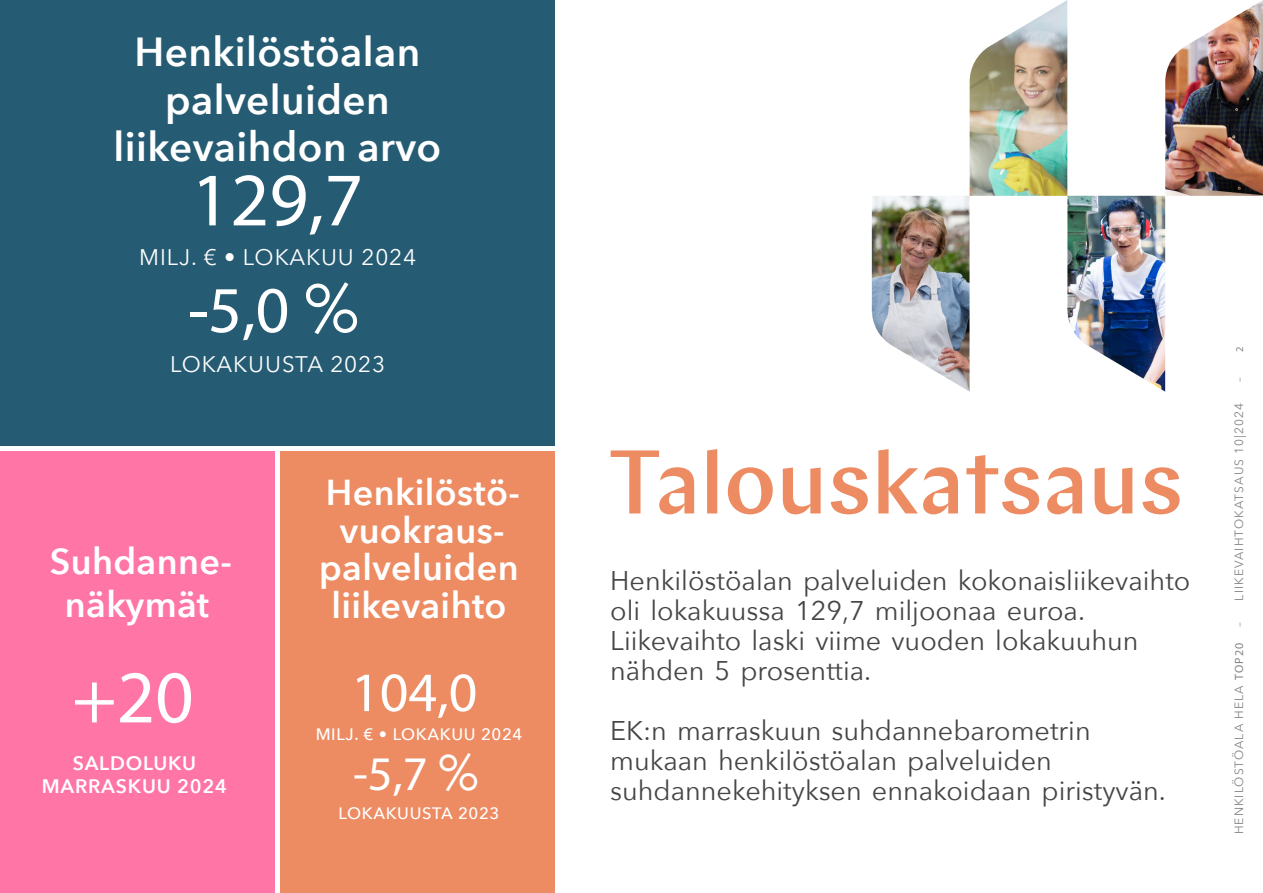
<style>
.page{position:relative;width:1263px;height:893px;background:#fff}
.page>*{position:absolute;margin:0;border:0;box-sizing:border-box;transform-origin:0 0}
.Talouskatsaus___otsikko{font:500 90px "Chap";color:#ed8c63}
.t1{font:76.05px "Myriad Pro";color:#fff}
.t2{font:75px "Myriad Pro";color:#fff}
.t3{font:65.85px "Myriad Pro";color:#fff}
.t4{font:55.95px "Myriad Pro";color:#fff}
.t5{font:48.45px "Myriad Pro";color:#fff}
.t6{font:600 40.5px "Avenir Next";letter-spacing:.01em;color:#fff}
.t7{font:600 36px/37.5px "Avenir Next";letter-spacing:.01em;color:#fff;text-align:center}
.Talouskatsaus___ingressi{font:27px/30px "Avenir Next";color:#454547}
.t8{font:22.5px "Avenir Next";letter-spacing:.04em;color:#fff}
.t9{font:600 19.5px "Avenir Next";letter-spacing:.04em;color:#fff}
.t10{font:500 16.5px "Avenir Next";letter-spacing:.04em;color:#fff}
.t11{font:12px "Avenir Next";letter-spacing:.09em;color:#828487}
.s1{font-family:"Avenir Next";font-size:67.5px}
.s2{font-family:"Avenir Next";font-size:49.65px}
.s3{font-family:"Myriad Pro";font-size:10.5px}
.s4{font-family:"Myriad Pro"}
</style>
<div class="page">
<img style="left:1165px;top:0;width:98px;height:196px">
<img style="left:970px;top:0;width:97px;height:196px">
<img style="left:1067px;top:196px;width:98px;height:196px">
<img style="left:872px;top:196px;width:97px;height:195px">
<div style="left:0;top:451px;width:274px;height:442px;background:#ff75a6"></div>
<div style="left:281px;top:451px;width:274px;height:442px;background:#ed8c63"></div>
<div style="left:0;top:0;width:555px;height:445px;background:#265c73"></div>
<p class="t6" style="left:135px;top:17px;width:287px">Henkilöstöalan</p>
<p class="t6" style="left:165px;top:65px;width:226px">palveluiden</p>
<p class="t6" style="left:114px;top:112px;width:329px">liikevaihdon arvo</p>
<p class="t1" style="left:191px;top:153px;width:173px">129,7</p>
<p class="t8" style="left:139px;top:238px;width:279px">MILJ. € • LOKAKUU 2024</p>
<p class="t3" style="left:188px;top:269px;width:173px">-5,0 <span class="s1">%</span></p>
<p class="t8" style="left:170px;top:346px;width:217px">LOKAKUUSTA 2023</p>
<p class="t7" style="left:50px;top:542px;width:184px">Suhdanne-</p>
<p class="t7" style="left:65px;top:585px;width:146px">näkymät</p>
<p class="t2" style="left:72px;top:651px;width:123px">+20</p>
<p class="t9" style="left:73px;top:746px;width:125px">SALDOLUKU</p>
<p class="t9" style="left:42px;top:769px;width:187px">MARRASKUU 2024</p>
<p class="t7" style="left:326px;top:473px;width:196px">Henkilöstö-</p>
<p class="t7" style="left:340px;top:510px;width:166px">vuokraus-</p>
<p class="t7" style="left:319px;top:548px;width:201px">palveluiden liikevaihto</p>
<p class="t4" style="left:351px;top:658px;width:128px">104,0</p>
<p class="t10" style="left:316px;top:720px;width:208px">MILJ. € • LOKAKUU 2024</p>
<p class="t5" style="left:353px;top:743px;width:128px">-5,7 <span class="s2">%</span></p>
<p class="t10" style="left:339px;top:799px;width:162px">LOKAKUUSTA 2023</p>
<p class="Talouskatsaus___otsikko" style="left:608px;top:426px;width:577px">Talouskatsaus</p>
<p class="Talouskatsaus___ingressi" style="left:610px;top:565px;width:582px">Henkilöstöalan palveluiden kokonaisliikevaihto oli lokakuussa 129,7 miljoonaa euroa.<br>Liikevaihto laski viime vuoden lokakuuhun nähden 5 prosenttia.</p>
<p class="Talouskatsaus___ingressi" style="left:610px;top:715px;width:557px">EK:n marraskuun suhdannebarometrin mukaan henkilöstöalan palveluiden suhdannekehityksen ennakoidaan piristyvän.</p>
<p class="t11" style="left:1229px;top:381px;width:36px;rotate:-90deg">– <span class="s3">2</span></p>
<p class="t11" style="left:1229px;top:627px;width:225px;rotate:-90deg">– LIIKEVAIHTOKATSAUS 10|2024</p>
<p class="t11" style="left:1229px;top:834px;width:193px;rotate:-90deg">HENKILÖSTÖALA HELA <span class="s4">TOP20</span></p>
</div>
